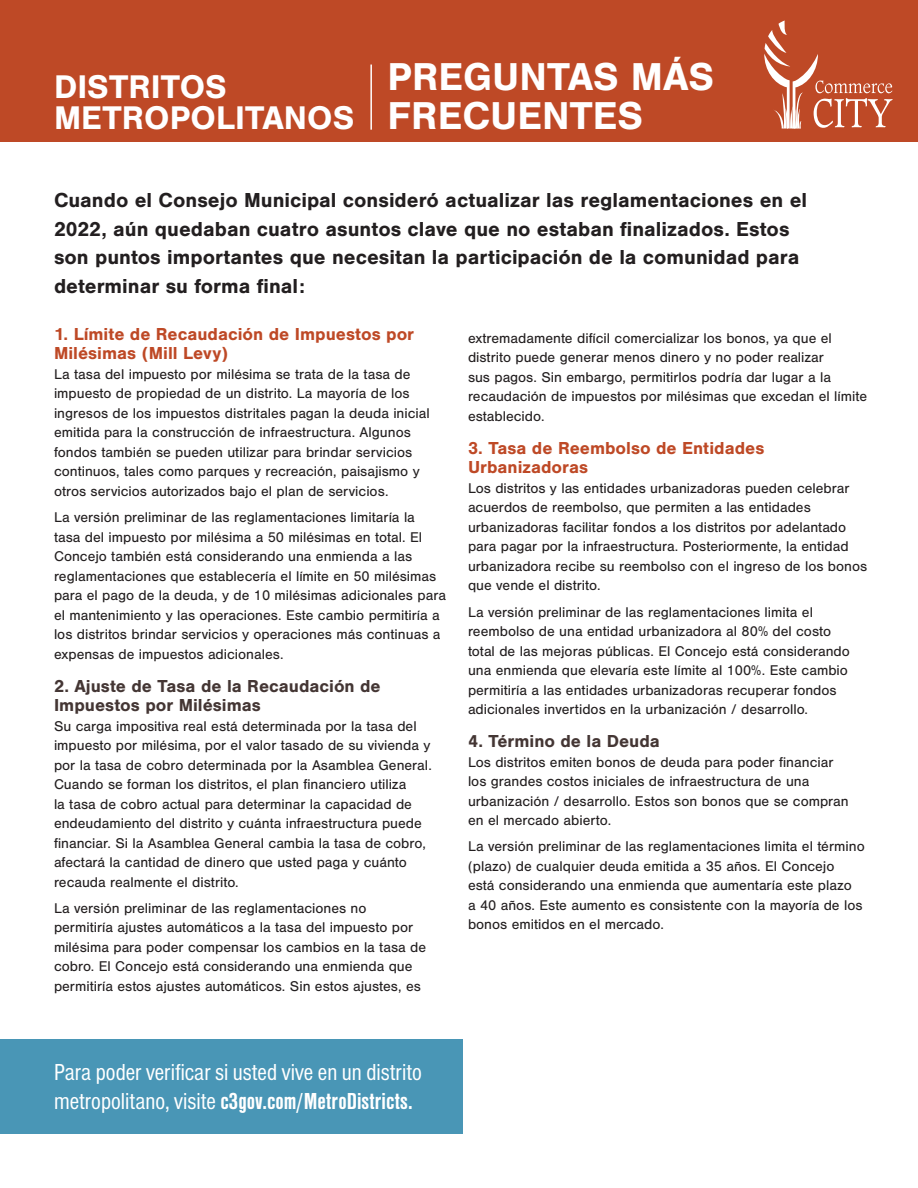
<style>
.page{position:relative;width:918px;height:1188px;background:#fff}
.page>*{position:absolute;margin:0;border:0;box-sizing:border-box;transform-origin:0 0}
.t1{font:700 40.35px "Nimbus San";color:#fff}
.t2{font:700 33.9px/30.8px "Nimbus San";color:#fff}
.t3{font:24px/28.5px "Nimbus San Con";color:#fff}
.t4{font:700 21px/28.5px "Nimbus San";color:#231f20}
.t5{font:700 18px/19.5px "Nimbus San";color:#be4926}
.t6{font:700 18px/19.5px "Nimbus San";color:#443634}
.t7{font:14.7px/19.5px "Nimbus San";color:#231f20}
.s1{font-weight:700}
</style>
<div class="page">
<div style="left:0;top:0;width:918px;height:142px;background:#be4926"></div>
<div style="left:0;top:1039px;width:463px;height:95px;background:#4996b6"></div>
<hr style="left:370px;top:65px;width:2px;height:65px;background:#fff">
<svg style="left:764px;top:21px;width:129px;height:108px"></svg>
<p class="t2" style="left:54px;top:71px;width:302px">DISTRITOS<br>METROPOLITANOS</p>
<p class="t1" style="left:388px;top:54px;width:328px">PREGUNTAS MÁS</p>
<p class="t1" style="left:388px;top:92px;width:257px">FRECUENTES</p>
<p class="t4" style="left:54px;top:186px;width:755px">Cuando el Consejo Municipal consideró actualizar las reglamentaciones en el 2022, aún quedaban cuatro asuntos clave que no estaban finalizados. Estos son puntos importantes que necesitan la participación de la comunidad para determinar su forma final:</p>
<p class="t5" style="left:54px;top:324px;width:362px">1. Límite de Recaudación de Impuestos por<br>Milésimas (Mill Levy)</p>
<p class="t7" style="left:54px;top:364px;width:377px">La tasa del impuesto por milésima se trata de la tasa de impuesto de propiedad de un distrito. La mayoría de los ingresos de los impuestos distritales pagan la deuda inicial emitida para la construcción de infraestructura. Algunos fondos también se pueden utilizar para brindar servicios continuos, tales como parques y recreación, paisajismo y otros servicios autorizados bajo el plan de servicios.</p>
<p class="t7" style="left:54px;top:508px;width:393px">La versión preliminar de las reglamentaciones limitaría la<br>tasa del impuesto por milésima a 50 milésimas en total. El Concejo también está considerando una enmienda a las reglamentaciones que establecería el límite en 50 milésimas para el pago de la deuda, y de 10 milésimas adicionales para el mantenimiento y las operaciones. Este cambio permitiría a los distritos brindar servicios y operaciones más continuas a expensas de impuestos adicionales.</p>
<p class="t6" style="left:54px;top:676px;width:328px">2. Ajuste de Tasa de la Recaudación de<br>Impuestos por Milésimas</p>
<p class="t7" style="left:54px;top:716px;width:379px">Su carga impositiva real está determinada por la tasa del impuesto por milésima, por el valor tasado de su vivienda y por la tasa de cobro determinada por la Asamblea General.<br>Cuando se forman los distritos, el plan financiero utiliza<br>la tasa de cobro actual para determinar la capacidad de endeudamiento del distrito y cuánta infraestructura puede financiar. Si la Asamblea General cambia la tasa de cobro, afectará la cantidad de dinero que usted paga y cuánto recauda realmente el distrito.</p>
<p class="t7" style="left:54px;top:898px;width:374px">La versión preliminar de las reglamentaciones no permitiría ajustes automáticos a la tasa del impuesto por milésima para poder compensar los cambios en la tasa de cobro. El Concejo está considerando una enmienda que permitiría estos ajustes automáticos. Sin estos ajustes, es</p>
<p class="t7" style="left:468px;top:328px;width:401px">extremadamente difícil comercializar los bonos, ya que el distrito puede generar menos dinero y no poder realizar<br>sus pagos. Sin embargo, permitirlos podría dar lugar a la recaudación de impuestos por milésimas que excedan el límite establecido.</p>
<p class="t5" style="left:468px;top:438px;width:298px">3. Tasa de Reembolso de Entidades<br>Urbanizadoras</p>
<p class="t7" style="left:468px;top:478px;width:401px">Los distritos y las entidades urbanizadoras pueden celebrar acuerdos de reembolso, que permiten a las entidades urbanizadoras facilitar fondos a los distritos por adelantado para pagar por la infraestructura. Posteriormente, la entidad urbanizadora recibe su reembolso con el ingreso de los bonos que vende el distrito.</p>
<p class="t7" style="left:468px;top:602px;width:383px">La versión preliminar de las reglamentaciones limita el reembolso de una entidad urbanizadora al 80% del costo total de las mejoras públicas. El Concejo está considerando una enmienda que elevaría este límite al 100%. Este cambio permitiría a las entidades urbanizadoras recuperar fondos adicionales invertidos en la urbanización / desarrollo.</p>
<p class="t6" style="left:468px;top:731px;width:193px">4. Término de la Deuda</p>
<p class="t7" style="left:468px;top:752px;width:382px">Los distritos emiten bonos de deuda para poder financiar los grandes costos iniciales de infraestructura de una urbanización / desarrollo. Estos son bonos que se compran en el mercado abierto.</p>
<p class="t7" style="left:468px;top:837px;width:398px">La versión preliminar de las reglamentaciones limita el término (plazo) de cualquier deuda emitida a 35 años. El Concejo está considerando una enmienda que aumentaría este plazo<br>a 40 años. Este aumento es consistente con la mayoría de los bonos emitidos en el mercado.</p>
<p class="t3" style="left:54px;top:1059px;width:369px">Para poder verificar si usted vive en un distrito metropolitano, visite <span class="s1">c3gov.com/MetroDistricts.</span></p>
</div>
